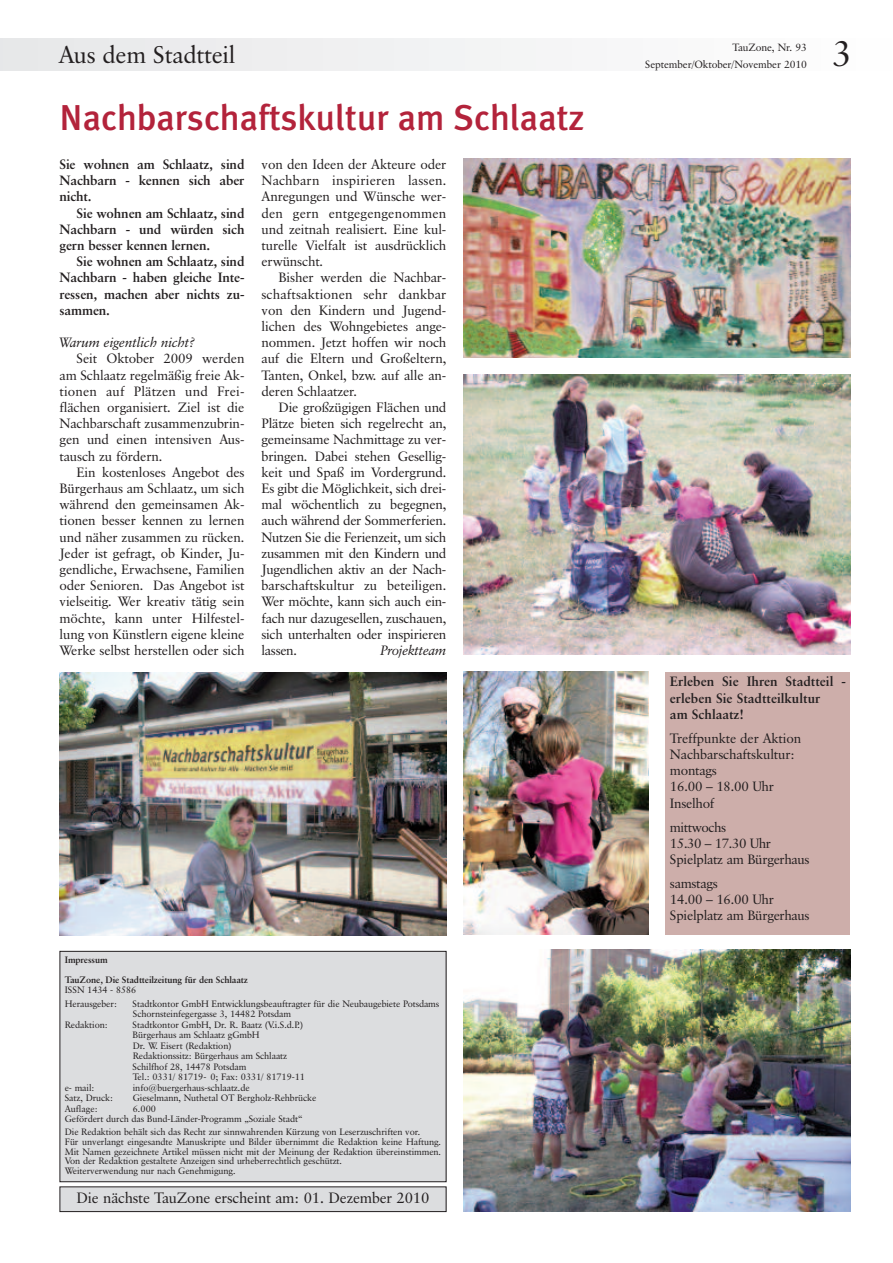
<style>
.page{position:relative;width:893px;height:1263px;background:#fff}
.page>*{position:absolute;margin:0;border:0;box-sizing:border-box;transform-origin:0 0}
.t1{font:500 36px "Meta Plus";color:#b3233b}
.t2{font:36px "Classical Garamond BT";color:#231f20}
.t3{font:24px "Classical Garamond BT";letter-spacing:-.01em;color:#231f20}
.t4{font:15px "Classical Garamond BT";letter-spacing:-.01em;color:#231f20}
.t5{font:13.5px/16.2px "Classical Garamond BT";letter-spacing:-.01em;color:#231f20;text-align:justify}
.t6{font:700 13.5px/16.2px "Classical Garamond BT";letter-spacing:-.01em;color:#231f20;text-align:justify}
.t7{font:italic 13.5px "Classical Garamond BT";letter-spacing:-.01em;color:#231f20}
.t8{font:10.5px/17.2px "Classical Garamond BT";letter-spacing:-.01em;color:#231f20;text-align:right}
.t9{font:9.3px/10.5px "Classical Garamond BT";letter-spacing:-.01em;color:#231f20}
.t10{font:700 9.3px/19.5px "Classical Garamond BT";letter-spacing:-.01em;color:#231f20}
</style>
<div class="page">
<div style="left:0;top:38px;width:893px;height:32px;background:#f2f3f4"></div>
<div style="left:60px;top:951px;width:386px;height:231px;background:#dcdddf"></div>
<div style="left:60px;top:951px;width:386px;height:231px;border:1px solid #231f20"></div>
<div style="left:60px;top:1187px;width:386px;height:24px;background:#dcdddf"></div>
<div style="left:60px;top:1186px;width:386px;height:26px;border:1px solid #231f20"></div>
<img style="left:463px;top:672px;width:185px;height:262px">
<img style="left:464px;top:158px;width:386px;height:199px">
<img style="left:463px;top:374px;width:387px;height:280px">
<img style="left:60px;top:672px;width:386px;height:264px">
<div style="left:665px;top:672px;width:185px;height:262px;background:#cdaeaa"></div>
<img style="left:463px;top:949px;width:387px;height:262px">
<h2 class="t3" style="left:59px;top:45px;width:178px">Aus dem Stadtteil</h2>
<h1 class="t2" style="left:833px;top:39px;width:22px">3</h1>
<p class="t8" style="left:645px;top:39px;width:163px">TauZone, Nr. 93<br>September/Oktober/November 2010</p>
<h1 class="t1" style="left:60px;top:97px;width:527px">Nachbarschaftskultur am Schlaatz</h1>
<p class="t6" style="left:60px;top:157px;width:186px">Sie wohnen am Schlaatz, sind Nachbarn - kennen sich aber nicht.</p>
<p class="t6" style="left:60px;top:206px;width:186px;text-indent:17px">Sie wohnen am Schlaatz, sind Nachbarn - und würden sich gern besser kennen lernen.</p>
<p class="t6" style="left:60px;top:255px;width:186px;text-indent:17px">Sie wohnen am Schlaatz, sind Nachbarn - haben gleiche Inte&shy;ressen, machen aber nichts zu&shy;sammen.</p>
<p class="t7" style="left:60px;top:338px;width:137px">Warum eigentlich nicht?</p>
<p class="t5" style="left:60px;top:352px;width:186px;text-indent:17px">Seit Oktober 2009 werden am Schlaatz regelmäßig freie Ak&shy;tionen auf Plätzen und Frei&shy;flächen organisiert. Ziel ist die Nachbarschaft zusammenzubrin&shy;gen und einen intensiven Aus&shy;tausch zu fördern.</p>
<p class="t5" style="left:60px;top:465px;width:186px;text-indent:17px">Ein kostenloses Angebot des Bürgerhaus am Schlaatz, um sich während den gemeinsamen Ak&shy;tionen besser kennen zu lernen und näher zusammen zu rücken.<br>Jeder ist gefragt, ob Kinder, Ju&shy;gendliche, Erwachsene, Familien oder Senioren. Das Angebot ist vielseitig. Wer kreativ tätig sein möchte, kann unter Hilfestel&shy;lung von Künstlern eigene kleine Werke selbst herstellen oder sich</p>
<p class="t5" style="left:261px;top:157px;width:186px">von den Ideen der Akteure oder Nachbarn inspirieren lassen.<br>Anregungen und Wünsche wer&shy;den gern entgegengenommen und zeitnah realisiert. Eine kul&shy;turelle Vielfalt ist ausdrücklich erwünscht.</p>
<p class="t5" style="left:261px;top:271px;width:186px;text-indent:17px">Bisher werden die Nachbar&shy;schaftsaktionen sehr dankbar von den Kindern und Jugend&shy;lichen des Wohngebietes ange&shy;nommen. Jetzt hoffen wir noch auf die Eltern und Großeltern, Tanten, Onkel, bzw. auf alle an&shy;deren Schlaatzer.</p>
<p class="t5" style="left:261px;top:400px;width:186px;text-indent:17px">Die großzügigen Flächen und Plätze bieten sich regelrecht an, gemeinsame Nachmittage zu ver&shy;bringen. Dabei stehen Gesellig&shy;keit und Spaß im Vordergrund.<br>Es gibt die Möglichkeit, sich drei&shy;mal wöchentlich zu begegnen, auch während der Sommerferien.<br>Nutzen Sie die Ferienzeit, um sich zusammen mit den Kindern und Jugendlichen aktiv an der Nach&shy;barschaftskultur zu beteiligen.<br>Wer möchte, kann sich auch ein&shy;fach nur dazugesellen, zuschauen, sich unterhalten oder inspirieren lassen.</p>
<p class="t7" style="left:380px;top:646px;width:68px">Projektteam</p>
<p class="t10" style="left:65px;top:951px;width:185px">Impressum<br>TauZone, Die Stadtteilzeitung für den Schlaatz</p>
<p class="t9" style="left:65px;top:984px;width:73px;line-height:13.5px">ISSN 1434 - 8586<br>Herausgeber:</p>
<p class="t9" style="left:133px;top:999px;width:308px">Stadtkontor GmbH Entwicklungsbeauftragter für die Neubaugebiete Potsdams<br>Schornsteinfegergasse 3, 14482 Potsdam</p>
<p class="t9" style="left:65px;top:1020px;width:45px">Redaktion:</p>
<p class="t9" style="left:133px;top:1020px;width:174px">Stadtkontor GmbH, Dr. R. Baatz (V.i.S.d.P.)<br>Bürgerhaus am Schlaatz gGmbH<br>Dr. W. Eisert (Redaktion)<br>Redaktionssitz: Bürgerhaus am Schlaatz Schilfhof 28, 14478 Potsdam<br>Tel.: 0331/ 81719- 0; Fax: 0331/ 81719-11</p>
<p class="t9" style="left:65px;top:1083px;width:31px">e- mail:</p>
<p class="t9" style="left:133px;top:1083px;width:118px">info@buergerhaus-schlaatz.de</p>
<p class="t9" style="left:65px;top:1093px;width:50px">Satz, Druck:</p>
<p class="t9" style="left:133px;top:1093px;width:185px">Gieselmann, Nuthetal OT Bergholz-Rehbrücke</p>
<p class="t9" style="left:65px;top:1104px;width:35px">Auflage:</p>
<p class="t9" style="left:65px;top:1104px;width:239px;text-indent:68px">6.000<br>Gefördert durch das Bund-Länder-Programm „Soziale Stadt“</p>
<p class="t9" style="left:65px;top:1128px;width:378px;line-height:9.8px">Die Redaktion behält sich das Recht zur sinnwahrenden Kürzung von Leserzuschriften vor.<br>Für unverlangt eingesandte Manuskripte und Bilder übernimmt die Redaktion keine Haftung.<br>Mit Namen gezeichnete Artikel müssen nicht mit der Meinung der Redaktion übereinstimmen.<br>Von der Redaktion gestaltete Anzeigen sind urheberrechtlich geschützt.<br>Weiterverwendung nur nach Genehmigung.</p>
<p class="t4" style="left:77px;top:1192px;width:354px">Die nächste TauZone erscheint am: 01. Dezember 2010</p>
<p class="t6" style="left:670px;top:675px;width:177px;text-align:left">Erleben Sie Ihren Stadtteil - erleben Sie Stadtteilkultur<br>am Schlaatz!</p>
<p class="t5" style="left:670px;top:731px;width:133px;text-align:left">Treffpunkte der Aktion<br>Nachbarschaftskultur: montags<br>16.00 – 18.00 Uhr<br>Inselhof</p>
<p class="t5" style="left:670px;top:820px;width:141px;text-align:left">mittwochs<br>15.30 – 17.30 Uhr<br>Spielplatz am Bürgerhaus</p>
<p class="t5" style="left:670px;top:876px;width:141px;text-align:left">samstags<br>14.00 – 16.00 Uhr<br>Spielplatz am Bürgerhaus</p>
</div>
